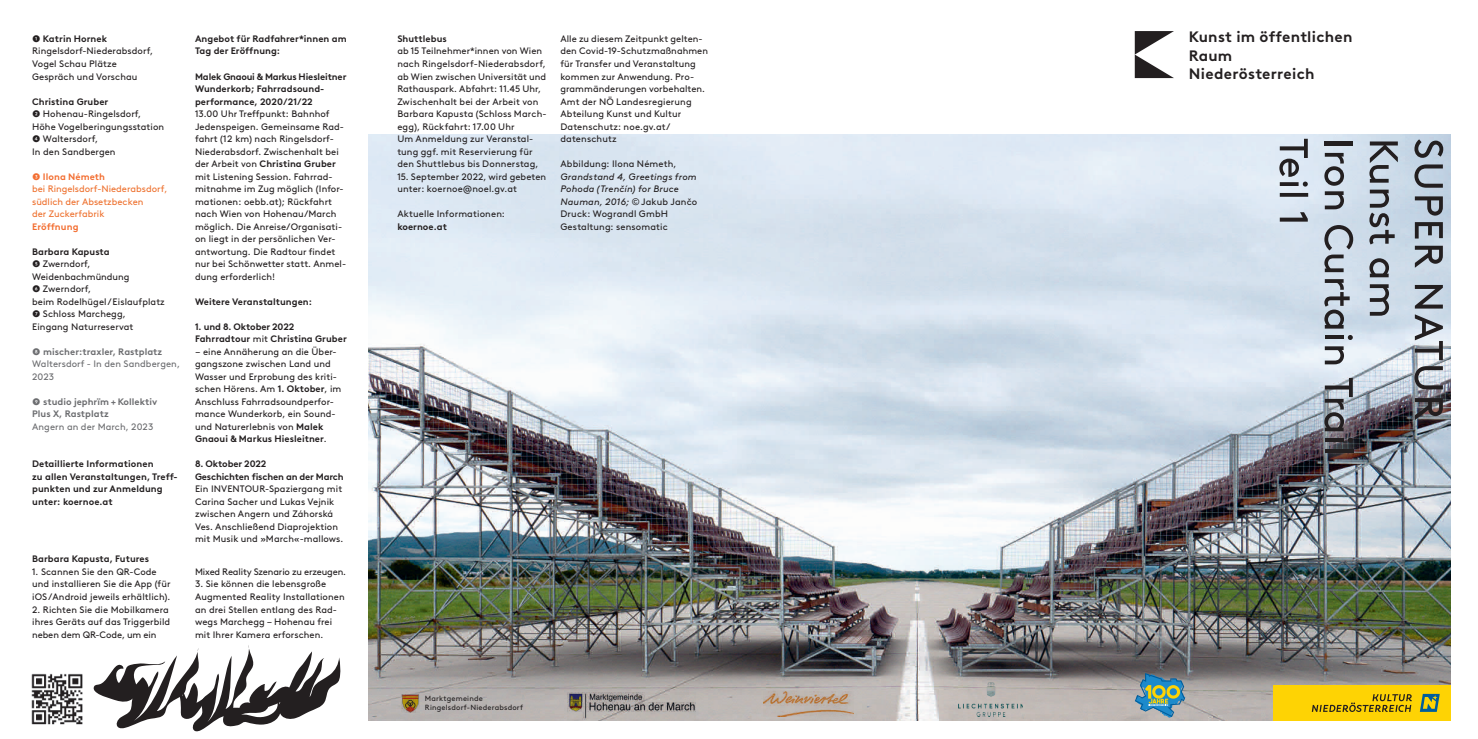
<style>
.page{position:relative;width:1478px;height:739px;background:#fff}
.page>*{position:absolute;margin:0;border:0;box-sizing:border-box;transform-origin:0 0}
.t1{font:700 15.12px/18.1px "Brown LL";letter-spacing:.015em;color:#231f20}
.t2{font:9.38px/12.5px "Brown LL";letter-spacing:.01em;color:#231f20}
.t3{font:700 9.38px/12.5px "Brown LL";letter-spacing:.005em;color:#231f20}
.t4{font:italic 9.38px/12.5px "Brown LL";letter-spacing:.015em;color:#231f20}
.t5{font:9.38px/12.5px "Brown LL";letter-spacing:.01em;color:#6c6d70}
.t6{font:9.38px/12.5px "Brown LL";color:#ee7230}
.t7{font:700 9.38px/12.5px "Brown LL";letter-spacing:-.015em;color:#231f20}
.t8{font:700 9.38px/12.5px "Brown LL";letter-spacing:.005em;color:#6c6d70}
.t9{font:9.38px "Brown LL";letter-spacing:-.015em;color:#231f20}
.t10{font:700 9.38px "Brown LL";letter-spacing:.005em;color:#f36e31}
.t11{font:7.5px/8.8px "Brown LL";letter-spacing:.025em;color:#231f20}
.s1{font-weight:700}
.s2{color:#f36e31}
.s3{font-weight:700;color:#f36e31}
.s4{font-weight:400}
.s5{font-style:normal}
</style>
<div class="page">
<img style="left:369px;top:134px;width:1080px;height:586px">
<div style="left:1272px;top:684px;width:177px;height:36px;background:#fed304"></div>
<svg style="left:1420px;top:693px;width:19px;height:18px"></svg>
<svg style="left:1312px;top:694px;width:99px;height:17px"></svg>
<svg style="left:1134px;top:31px;width:39px;height:47px"></svg>
<svg style="left:1134px;top:672px;width:51px;height:45px;background:#719898"></svg>
<svg style="left:1279px;top:139px;width:28px;height:82px;background:#a8afb7"></svg>
<hr style="left:1324px;top:141px;width:28px;height:4px;background:#231f20">
<svg style="left:1324px;top:153px;width:19px;height:56px"></svg>
<svg style="left:1324px;top:225px;width:28px;height:47px"></svg>
<svg style="left:1324px;top:279px;width:25px;height:49px"></svg>
<hr style="left:1324px;top:335px;width:19px;height:4px;background:#231f20">
<svg style="left:1347px;top:335px;width:5px;height:5px"></svg>
<svg style="left:1324px;top:346px;width:19px;height:18px"></svg>
<div style="left:1312px;top:366px;width:52px;height:98px;background:#fff;opacity:.75"></div>
<svg style="left:1324px;top:377px;width:28px;height:54px;background:#888c94"></svg>
<hr style="left:1324px;top:438px;width:19px;height:4px;background:#231f20">
<svg style="left:1347px;top:437px;width:5px;height:5px"></svg>
<svg style="left:1324px;top:448px;width:28px;height:4px"></svg>
<svg style="left:1369px;top:141px;width:28px;height:174px;background:#9da6b0"></svg>
<svg style="left:1414px;top:139px;width:28px;height:19px"></svg>
<svg style="left:1414px;top:164px;width:28px;height:23px"></svg>
<svg style="left:1414px;top:222px;width:28px;height:16px"></svg>
<svg style="left:1414px;top:285px;width:28px;height:23px"></svg>
<div style="left:1404px;top:331px;width:48px;height:97px;background:#fff;opacity:.75"></div>
<svg style="left:1414px;top:366px;width:28px;height:23px"></svg>
<svg style="left:1414px;top:398px;width:28px;height:22px"></svg>
<svg style="left:1414px;top:314px;width:28px;height:46px"></svg>
<svg style="left:1414px;top:245px;width:28px;height:22px"></svg>
<svg style="left:1414px;top:196px;width:28px;height:19px"></svg>
<img style="left:31px;top:673px;width:52px;height:52px">
<img style="left:567px;top:692px;width:128px;height:26px">
<img style="left:763px;top:691px;width:90px;height:25px">
<img style="left:958px;top:682px;width:64px;height:34px">
<img style="left:401px;top:694px;width:18px;height:18px">
<svg style="left:93px;top:645px;width:247px;height:86px"></svg>
<p class="t2" style="left:32px;top:32px;width:122px">➊ <span class="s1">Katrin Hornek<br></span>Ringelsdorf-Niederabsdorf,<br>Vogel Schau Plätze<br>Gespräch und Vorschau</p>
<p class="t3" style="left:32px;top:94px;width:78px">Christina Gruber</p>
<p class="t2" style="left:32px;top:107px;width:133px">➋ Hohenau-Ringelsdorf,<br>Höhe Vogelberingungsstation<br>➍ Waltersdorf,<br>In den Sandbergen</p>
<p class="t6" style="left:32px;top:169px;width:137px"><span class="s2">➌</span> <span class="s3">Ilona Németh<br></span>bei Ringelsdorf-Niederabsdorf, südlich der Absetzbecken<br>der Zuckerfabrik</p>
<p class="t10" style="left:32px;top:219px;width:48px">Eröffnung</p>
<p class="t3" style="left:32px;top:244px;width:79px">Barbara Kapusta</p>
<p class="t2" style="left:32px;top:257px;width:134px">➎ Zwerndorf,<br>Weidenbachmündung<br>➏ Zwerndorf,<br>beim Rodelhügel /Eislaufplatz<br>➐ Schloss Marchegg,<br>Eingang Naturreservat</p>
<p class="t5" style="left:32px;top:344px;width:149px">➑ <span class="s1">mischer:traxler, Rastplatz<br></span>Waltersdorf - In den Sandbergen,<br>2023</p>
<p class="t8" style="left:32px;top:394px;width:127px"><span class="s4">➒</span> studio jephrïm + Kollektiv<br>Plus X, Rastplatz</p>
<p class="t5" style="left:32px;top:419px;width:123px">Angern an der March, 2023</p>
<p class="t3" style="left:32px;top:457px;width:147px">Detaillierte Informationen<br>zu allen Veranstaltungen, Treff&shy;punkten und zur Anmeldung unter: koernoe.at</p>
<p class="t3" style="left:32px;top:551px;width:118px">Barbara Kapusta, Futures</p>
<p class="t2" style="left:32px;top:564px;width:140px">1. Scannen Sie den QR-Code und installieren Sie die App (für iOS/Android jeweils erhältlich).</p>
<p class="t2" style="left:32px;top:602px;width:140px">2. Richten Sie die Mobilkamera ihres Geräts auf das Triggerbild neben dem QR-Code, um ein</p>
<p class="t3" style="left:195px;top:32px;width:153px">Angebot für Radfahrer*innen am<br>Tag der Eröffnung:</p>
<p class="t3" style="left:195px;top:69px;width:153px">Malek Gnaoui &amp; Markus Hiesleitner<br>Wunderkorb; Fahrradsound&shy;performance, 2020/21/22</p>
<p class="t2" style="left:195px;top:107px;width:153px">13.00 Uhr Treffpunkt: Bahnhof<br>Jedenspeigen. Gemeinsame Rad&shy;fahrt (12 km) nach Ringelsdorf-<br>Niederabsdorf. Zwischenhalt bei der Arbeit von <span class="s1">Christina Gruber </span>mit Listening Session. Fahrrad&shy;mitnahme im Zug möglich (Infor&shy;mationen: oebb.at); Rückfahrt nach Wien von Hohenau/March möglich. Die Anreise/Organisati&shy;on liegt in der persönlichen Ver&shy;antwortung. Die Radtour findet nur bei Schönwetter statt. Anmel&shy;dung erforderlich!</p>
<p class="t3" style="left:195px;top:294px;width:118px">Weitere Veranstaltungen:</p>
<p class="t3" style="left:195px;top:319px;width:153px">1. und 8. Oktober 2022<br>Fahrradtour <span class="s4">mit</span> Christina Gruber</p>
<p class="t2" style="left:195px;top:344px;width:148px">– eine Annäherung an die Über&shy;gangszone zwischen Land und<br>Wasser und Erprobung des kriti&shy;schen Hörens. Am <span class="s1">1. Oktober</span>, im<br>Anschluss Fahrradsoundperfor&shy;mance Wunderkorb, ein Sound&shy;und Naturerlebnis von <span class="s1">Malek<br>Gnaoui &amp; Markus Hiesleitner</span>.</p>
<p class="t7" style="left:195px;top:457px;width:150px">8. Oktober 2022<br>Geschichten fischen an der March</p>
<p class="t2" style="left:195px;top:482px;width:150px">Ein INVENTOUR-Spaziergang mit<br>Carina Sacher und Lukas Vejnik zwischen Angern und Záhorská<br>Ves. Anschließend Diaprojektion mit Musik und »March«-mallows.</p>
<p class="t9" style="left:195px;top:564px;width:152px">Mixed Reality Szenario zu erzeugen.</p>
<p class="t2" style="left:195px;top:577px;width:151px">3. Sie können die lebensgroße<br>Augmented Reality Installationen an drei Stellen entlang des Rad&shy;wegs Marchegg – Hohenau frei mit Ihrer Kamera erforschen.</p>
<p class="t3" style="left:397px;top:32px;width:51px">Shuttlebus</p>
<p class="t2" style="left:397px;top:44px;width:151px">ab 15 Teilnehmer*innen von Wien nach Ringelsdorf-Niederabsdorf, ab Wien zwischen Universität und<br>Rathauspark. Abfahrt: 11.45 Uhr,<br>Zwischenhalt bei der Arbeit von<br>Barbara Kapusta (Schloss March&shy;egg), Rückfahrt: 17.00 Uhr<br>Um Anmeldung zur Veranstal&shy;tung ggf. mit Reservierung für den Shuttlebus bis Donnerstag,</p>
<p class="t2" style="left:397px;top:169px;width:150px">15. September 2022, wird gebeten unter: koernoe@noel.gv.at</p>
<p class="t2" style="left:397px;top:207px;width:109px">Aktuelle Informationen:</p>
<p class="t3" style="left:397px;top:219px;width:51px">koernoe.at</p>
<p class="t2" style="left:560px;top:32px;width:149px">Alle zu diesem Zeitpunkt gelten&shy;den Covid-19-Schutzmaßnahmen für Transfer und Veranstaltung kommen zur Anwendung. Pro&shy;grammänderungen vorbehalten.<br>Amt der NÖ Landesregierung<br>Abteilung Kunst und Kultur<br>Datenschutz: noe.gv.at/ datenschutz</p>
<p class="t2" style="left:560px;top:157px;width:118px">Abbildung: Ilona Németh,</p>
<p class="t4" style="left:560px;top:169px;width:138px">Grandstand 4, Greetings from<br>Pohoda (Trenčín) for Bruce<br>Nauman, 2016; <span class="s5">© Jakub Jančo<br>Druck: Wograndl GmbH<br>Gestaltung: sensomatic</span></p>
<p class="t11" style="left:425px;top:692px;width:99px">Marktgemeinde<br>Ringelsdorf-Niederabsdorf</p>
<h1 class="t1" style="left:1188px;top:27px;width:165px">Kunst im öffentlichen<br>Raum<br>Niederösterreich</h1>
</div>
